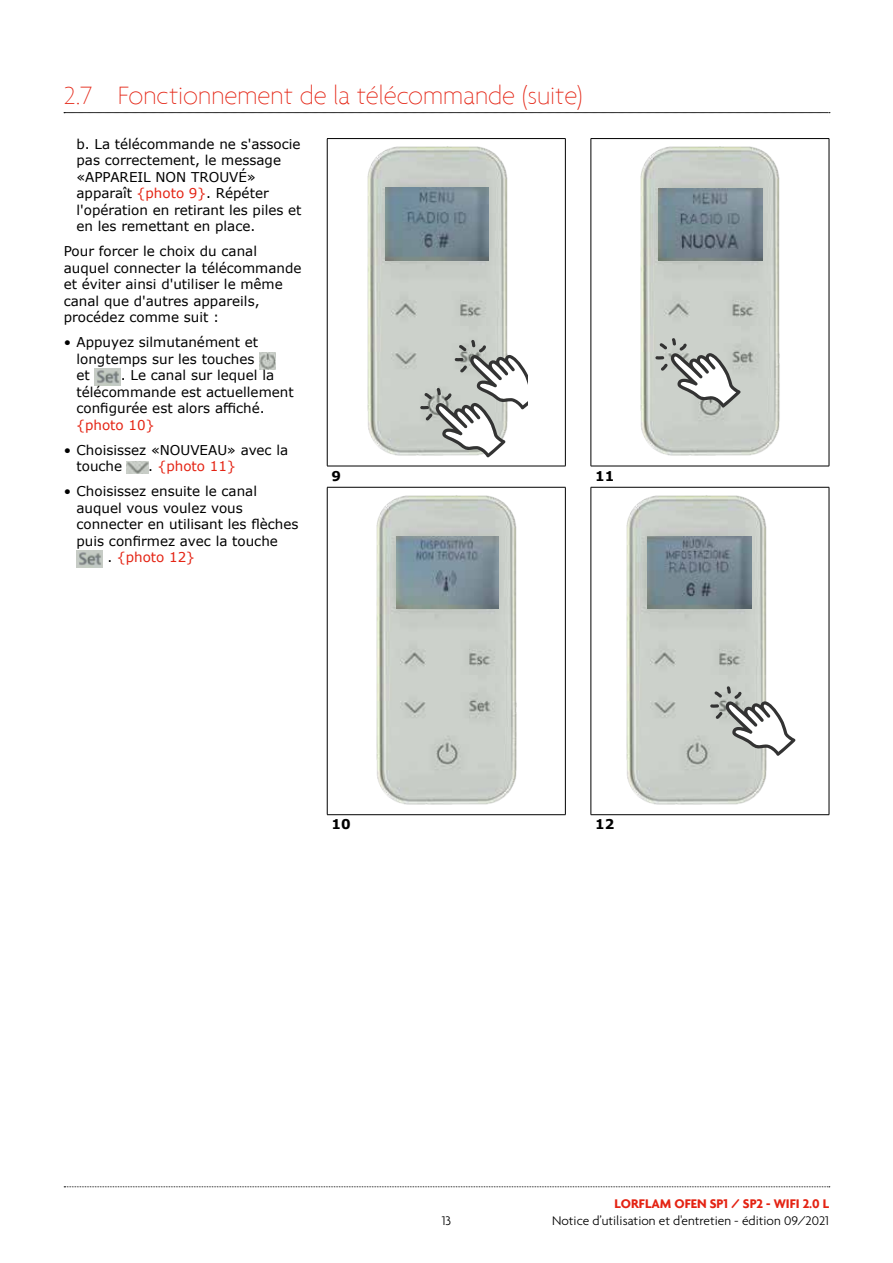
<style>
.page{position:relative;width:893px;height:1263px;background:#fff}
.page>*{position:absolute;margin:0;border:0;box-sizing:border-box;transform-origin:0 0}
.t1{font:100 27px "Agenda";color:#e42313}
.t2{font:13.5px/16.5px "Verdana";color:#000}
.t3{font:300 13.5px "Agenda";color:#000}
.t4{font:13.5px "Verdana";color:#e42313}
.t5{font:700 13.5px "Agenda";color:#e42313}
.t6{font:700 13.5px "Verdana";color:#000}
.s1{color:#e42313}
.s2{color:#000}
</style>
<div class="page">
<hr style="left:327px;top:138px;width:239px;height:1px;background:#000">
<hr style="left:327px;top:139px;width:1px;height:327px;background:#000">
<hr style="left:565px;top:139px;width:1px;height:327px;background:#000">
<hr style="left:327px;top:466px;width:239px;height:1px;background:#000">
<hr style="left:327px;top:487px;width:239px;height:1px;background:#000">
<hr style="left:327px;top:487px;width:1px;height:327px;background:#000">
<hr style="left:565px;top:487px;width:1px;height:327px;background:#000">
<hr style="left:327px;top:814px;width:239px;height:1px;background:#000">
<hr style="left:591px;top:138px;width:238px;height:1px;background:#000">
<hr style="left:591px;top:139px;width:1px;height:327px;background:#000">
<hr style="left:829px;top:139px;width:1px;height:327px;background:#000">
<hr style="left:591px;top:466px;width:238px;height:1px;background:#000">
<hr style="left:591px;top:487px;width:238px;height:1px;background:#000">
<hr style="left:591px;top:487px;width:1px;height:327px;background:#000">
<hr style="left:829px;top:487px;width:1px;height:327px;background:#000">
<hr style="left:591px;top:814px;width:238px;height:1px;background:#000">
<img style="left:367px;top:146px;width:141px;height:310px">
<img style="left:385px;top:188px;width:103px;height:72px">
<svg style="left:420px;top:340px;width:107px;height:117px"></svg>
<img style="left:640px;top:146px;width:140px;height:310px">
<img style="left:658px;top:188px;width:104px;height:73px">
<svg style="left:655px;top:338px;width:86px;height:70px"></svg>
<img style="left:376px;top:495px;width:141px;height:310px">
<img style="left:396px;top:536px;width:102px;height:73px">
<img style="left:626px;top:495px;width:141px;height:310px">
<img style="left:648px;top:536px;width:103px;height:73px">
<svg style="left:710px;top:686px;width:85px;height:70px"></svg>
<svg style="left:64px;top:112px;width:766px;height:1px"></svg>
<img style="left:259px;top:352px;width:16px;height:17px">
<img style="left:95px;top:368px;width:26px;height:18px">
<img style="left:127px;top:461px;width:21px;height:12px">
<img style="left:77px;top:551px;width:26px;height:17px">
<svg style="left:64px;top:1186px;width:766px;height:1px"></svg>
<h1 class="t1" style="left:64px;top:80px;width:520px">2.7 Fonctionnement de la télécommande (suite)</h1>
<p class="t2" style="left:77px;top:135px;width:227px">b. La télécommande ne s'associe pas correctement, le message «APPAREIL NON TROUVÉ» apparaît <span class="s1">{photo 9}</span>. Répéter l'opération en retirant les piles et en les remettant en place.</p>
<p class="t2" style="left:64px;top:243px;width:239px">Pour forcer le choix du canal auquel connecter la télécommande et éviter ainsi d'utiliser le même canal que d'autres appareils, procédez comme suit :</p>
<p class="t2" style="left:77px;top:334px;width:183px;text-indent:-13px">• Appuyez silmutanément et longtemps sur les touches et</p>
<p class="t2" style="left:77px;top:367px;width:219px;text-indent:44px">. Le canal sur lequel la télécommande est actuellement configurée est alors affiché.</p>
<p class="t4" style="left:77px;top:415px;width:79px">{photo 10}</p>
<p class="t2" style="left:77px;top:441px;width:213px;text-indent:-13px">• Choisissez «NOUVEAU» avec la touche</p>
<p class="t4" style="left:148px;top:457px;width:89px"><span class="s2">.</span> {photo 11}</p>
<p class="t2" style="left:64px;top:483px;width:195px">• Choisissez ensuite le canal</p>
<p class="t2" style="left:77px;top:499px;width:168px">auquel vous voulez vous</p>
<p class="t2" style="left:77px;top:516px;width:224px">connecter en utilisant les flèches</p>
<p class="t2" style="left:77px;top:532px;width:203px">puis confirmez avec la touche</p>
<p class="t4" style="left:107px;top:548px;width:89px"><span class="s2">.</span> {photo 12}</p>
<p class="t6" style="left:331px;top:466px;width:11px">9</p>
<p class="t6" style="left:595px;top:466px;width:21px">11</p>
<p class="t6" style="left:331px;top:815px;width:21px">10</p>
<p class="t6" style="left:595px;top:815px;width:21px">12</p>
<p class="t3" style="left:442px;top:1212px;width:11px">13</p>
<p class="t5" style="left:614px;top:1196px;width:216px">LORFLAM OFEN SP1 / SP2 - WIFI 2.0 L</p>
<p class="t3" style="left:552px;top:1212px;width:279px">Notice d’utilisation et d'entretien - édition 09/2021</p>
</div>
